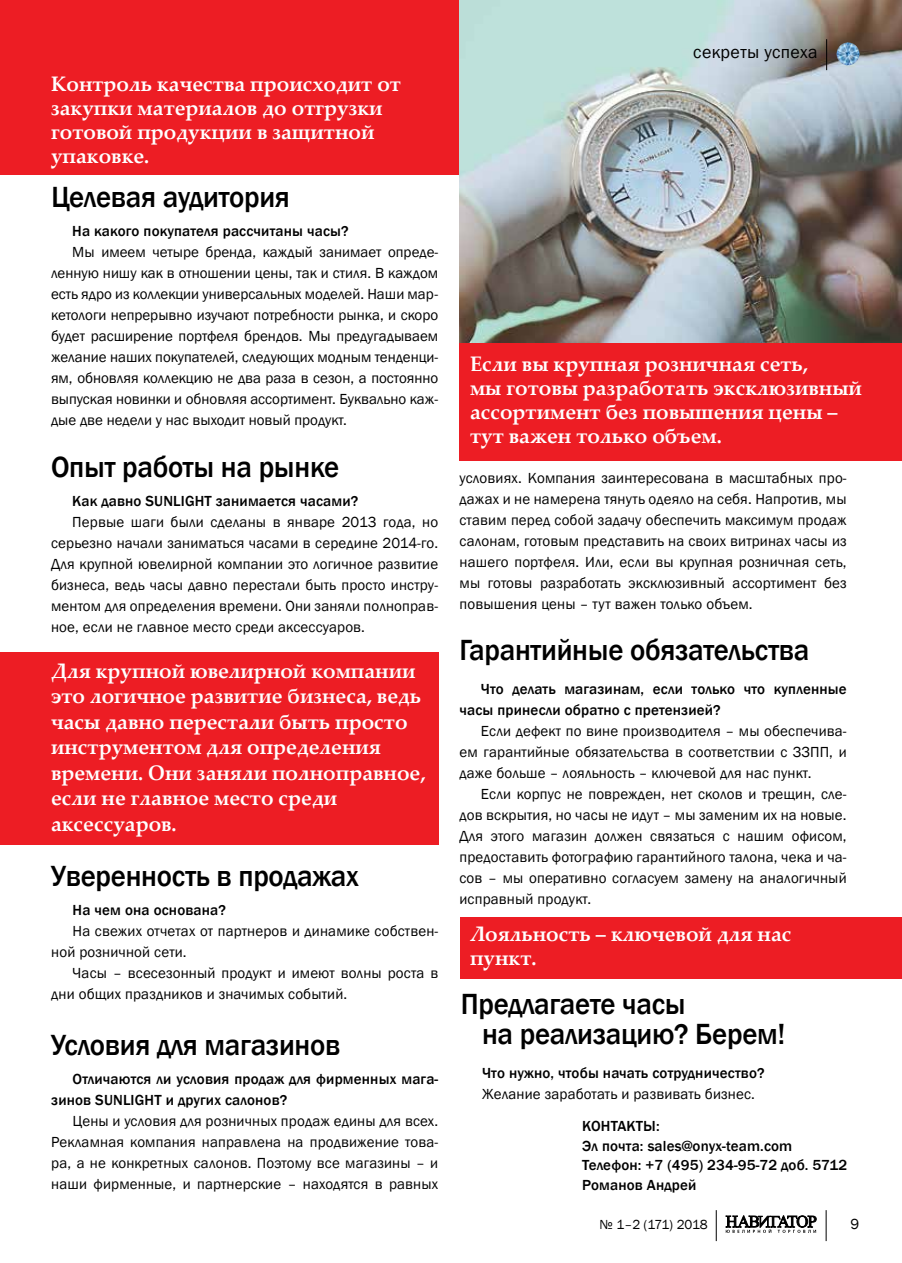
<style>
.page{position:relative;width:902px;height:1263px;background:#fff}
.page>*{position:absolute;margin:0;border:0;box-sizing:border-box;transform-origin:0 0}
.t1{font:500 30px/30px "Franklin Gothic";letter-spacing:-.01em;color:#000;scale:.96 1}
.t2{font:700 21px/24px "Palatino Linotype";color:#fff;scale:.96 1}
.t3{font:18px "Franklin Gothic";letter-spacing:.02em;color:#000}
.t4{font:15px/21px "Franklin Gothic";letter-spacing:.01em;color:#000;text-align:justify}
.t5{font:500 15px/19.5px "Franklin Gothic";letter-spacing:.01em;color:#000}
.t6{font:13.5px "Franklin Gothic";letter-spacing:-.035em;color:#000}
</style>
<div class="page">
<div style="left:0;top:0;width:463px;height:174px;background:#ed1d24"></div>
<svg style="left:725px;top:1215px;width:91px;height:18px"></svg>
<hr style="left:825px;top:1210px;width:1px;height:31px;background:#000">
<hr style="left:715px;top:1210px;width:1px;height:31px;background:#000">
<div style="left:460px;top:917px;width:441px;height:62px;background:#ed1d24"></div>
<div style="left:0;top:652px;width:438px;height:193px;background:#ed1d24"></div>
<div style="left:459px;top:265px;width:442px;height:195px;background:#ed1d24"></div>
<img style="left:459px;top:0;width:442px;height:343px">
<img style="left:836px;top:43px;width:23px;height:22px;border-radius:11px">
<hr style="left:826px;top:39px;width:1px;height:31px;background:#000">
<h2 class="t2" style="left:51px;top:71px;width:366px">Контроль качества происходит от закупки материалов до отгрузки готовой продукции в защитной упаковке.</h2>
<h1 class="t1" style="left:51px;top:182px;width:250px">Целевая аудитория</h1>
<p class="t5" style="left:72px;top:222px;width:278px">На какого покупателя рассчитаны часы?</p>
<p class="t4" style="left:51px;top:242px;width:388px;text-indent:21px">Мы имеем четыре бренда, каждый занимает опреде&shy;ленную нишу как в отношении цены, так и стиля. В каждом есть ядро из коллекции универсальных моделей. Наши мар&shy;кетологи непрерывно изучают потребности рынка, и скоро будет расширение портфеля брендов. Мы предугадываем желание наших покупателей, следующих модным тенденци&shy;ям, обновляя коллекцию не два раза в сезон, а постоянно выпуская новинки и обновляя ассортимент. Буквально каж&shy;дые две недели у нас выходит новый продукт.</p>
<h1 class="t1" style="left:51px;top:452px;width:301px">Опыт работы на рынке</h1>
<p class="t5" style="left:72px;top:491px;width:287px">Как давно SUNLIGHT занимается часами?</p>
<p class="t4" style="left:51px;top:512px;width:388px;text-indent:21px">Первые шаги были сделаны в январе 2013 года, но серьезно начали заниматься часами в середине 2014-го.<br>Для крупной ювелирной компании это логичное развитие бизнеса, ведь часы давно перестали быть просто инстру&shy;ментом для определения времени. Они заняли полноправ&shy;ное, если не главное место среди аксессуаров.</p>
<h2 class="t2" style="left:51px;top:657px;width:391px;line-height:25.5px">Для крупной ювелирной компании это логичное развитие бизнеса, ведь часы давно перестали быть просто инструментом для определения времени. Они заняли полноправное, если не главное место среди аксессуаров.</h2>
<h1 class="t1" style="left:51px;top:861px;width:322px">Уверенность в продажах</h1>
<p class="t5" style="left:73px;top:901px;width:155px">На чем она основана?</p>
<p class="t4" style="left:51px;top:921px;width:388px;text-indent:21px">На свежих отчетах от партнеров и динамике собствен&shy;ной розничной сети.</p>
<p class="t4" style="left:51px;top:963px;width:388px;text-indent:21px">Часы – всесезонный продукт и имеют волны роста в дни общих праздников и значимых событий.</p>
<h1 class="t1" style="left:51px;top:1030px;width:302px">Условия для магазинов</h1>
<p class="t5" style="left:51px;top:1069px;width:388px;line-height:21px;text-indent:21px">Отличаются ли условия продаж для фирменных мага&shy;зинов SUNLIGHT и других салонов?</p>
<p class="t4" style="left:51px;top:1111px;width:388px;text-indent:21px">Цены и условия для розничных продаж едины для всех.<br>Рекламная компания направлена на продвижение това&shy;ра, а не конкретных салонов. П оэтому все магазины – и наши фирменные, и партнерские – находятся в равных</p>
<p class="t3" style="left:693px;top:41px;width:126px">секреты успеха</p>
<h2 class="t2" style="left:470px;top:351px;width:409px">Если вы крупная розничная сеть,<br>мы готовы разработать эксклюзивный ассортимент без повышения цены – тут важен только объем.</h2>
<p class="t4" style="left:459px;top:467px;width:388px">условиях. Компания заинтересована в масштабных про&shy;дажах и не намерена тянуть одеяло на себя. Напротив, мы ставим перед собой задачу обеспечить максимум продаж салонам, готовым представить на своих витринах часы из нашего портфеля. Или, если вы крупная розничная сеть, мы готовы разработать эксклюзивный ассортимент без повышения цены – тут важен только объем.</p>
<h1 class="t1" style="left:459px;top:635px;width:366px">Гарантийные обязательства</h1>
<p class="t5" style="left:459px;top:678px;width:388px;line-height:21px;text-indent:21px">Что делать магазинам, если только что купленные часы принесли обратно с претензией?</p>
<p class="t4" style="left:459px;top:720px;width:388px;text-indent:21px">Если дефект по вине производителя – мы обеспечива&shy;ем гарантийные обязательства в соответствии с ЗЗПП , и даже больше – лояльность – ключевой для нас пункт.</p>
<p class="t4" style="left:459px;top:783px;width:388px;text-indent:21px">Если корпус не поврежден, нет сколов и трещин, сле&shy;дов вскрытия, но часы не идут – мы заменим их на новые.<br>Для этого магазин должен связаться с нашим офисом, предоставить фотографию гарантийного талона, чека и ча&shy;сов – мы оперативно согласуем замену на аналогичный исправный продукт.</p>
<h2 class="t2" style="left:470px;top:921px;width:336px">Лояльность – ключевой для нас пункт.</h2>
<h1 class="t1" style="left:482px;top:989px;width:317px;text-indent:-21px">Предлагаете часы<br>на реализацию? Берем!</h1>
<p class="t5" style="left:482px;top:1063px;width:284px">Что нужно, чтобы начать сотрудничество?</p>
<p class="t4" style="left:482px;top:1083px;width:274px">Желание заработать и развивать бизнес.</p>
<p class="t5" style="left:582px;top:1116px;width:267px">Контакты:<br>Эл почта: sales@onyx-team.com<br>Телефон: +7 (495) 234-95-72 доб. 5712<br>Романов Андрей</p>
<p class="t6" style="left:599px;top:1216px;width:110px">№ 1–2 (171) 2018</p>
<p class="t4" style="left:850px;top:1214px;width:10px">9</p>
</div>
